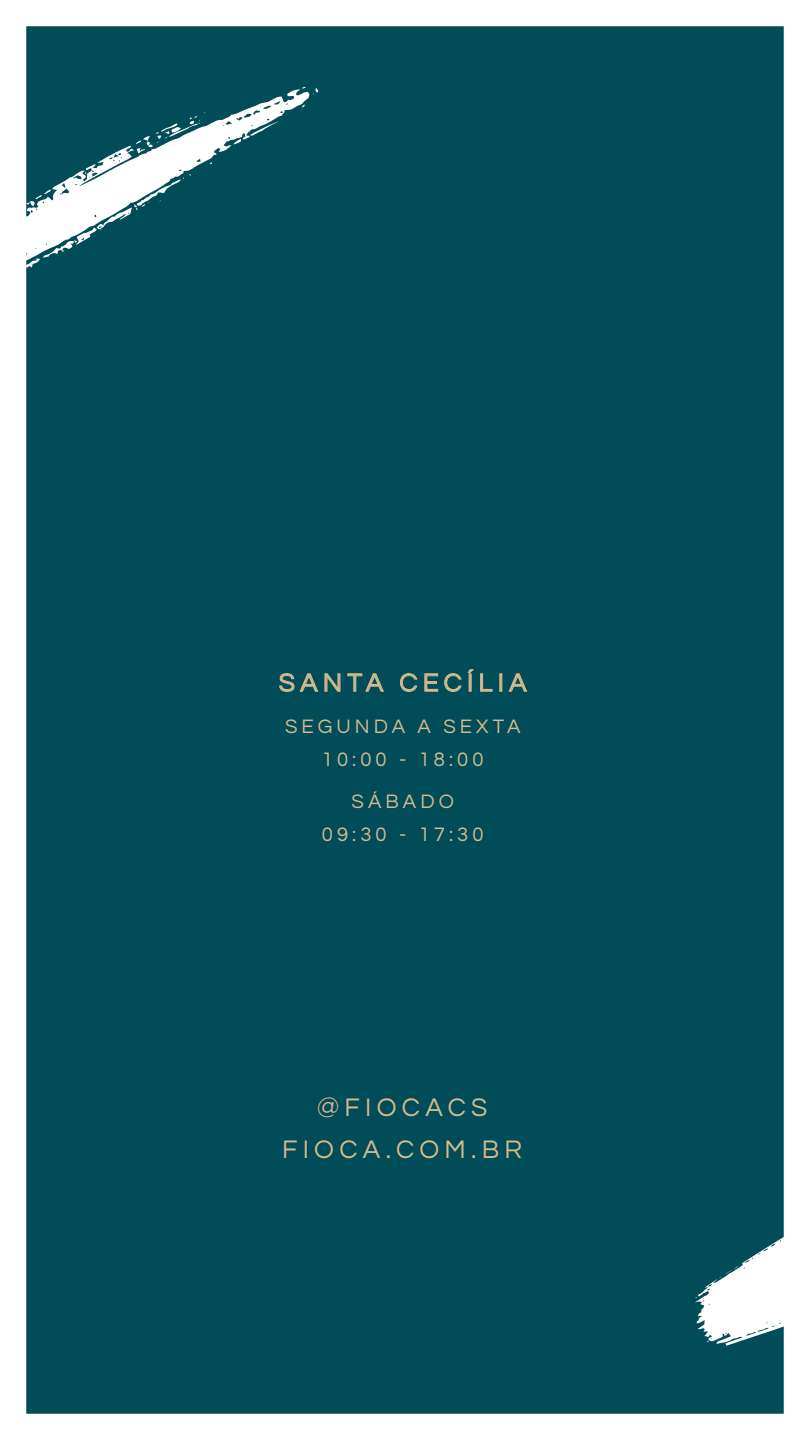
<style>
.page{position:relative;width:810px;height:1440px;background:#fff}
.page>*{position:absolute;margin:0;border:0;box-sizing:border-box;transform-origin:0 0}
.t1{font:26.4px/42px "Questrial";letter-spacing:.2em;color:#d5ba8c;text-align:center}
.t2{font:26.25px "Questrial";letter-spacing:.2em;color:#d4ba8d}
.t3{font:20.25px/33.8px "Questrial";letter-spacing:.2em;color:#d5ba8c;text-align:center}
</style>
<div class="page">
<div style="left:26px;top:26px;width:758px;height:1388px;background:#004d59"></div>
<svg style="left:26px;top:87px;width:292px;height:202px;fill:#004d59"></svg>
<svg style="left:694px;top:1134px;width:90px;height:212px"></svg>
<p class="t2" style="left:279px;top:670px;width:249px">SANTA CECÍLIA</p>
<p class="t3" style="left:285px;top:709px;width:237px">SEGUNDA A SEXTA<br>10:00 - 18:00</p>
<p class="t3" style="left:322px;top:784px;width:163px">SÁBADO<br>09:30 - 17:30</p>
<h1 class="t1" style="left:282px;top:1087px;width:242px">@FIOCACS<br>FIOCA.COM.BR</h1>
</div>
